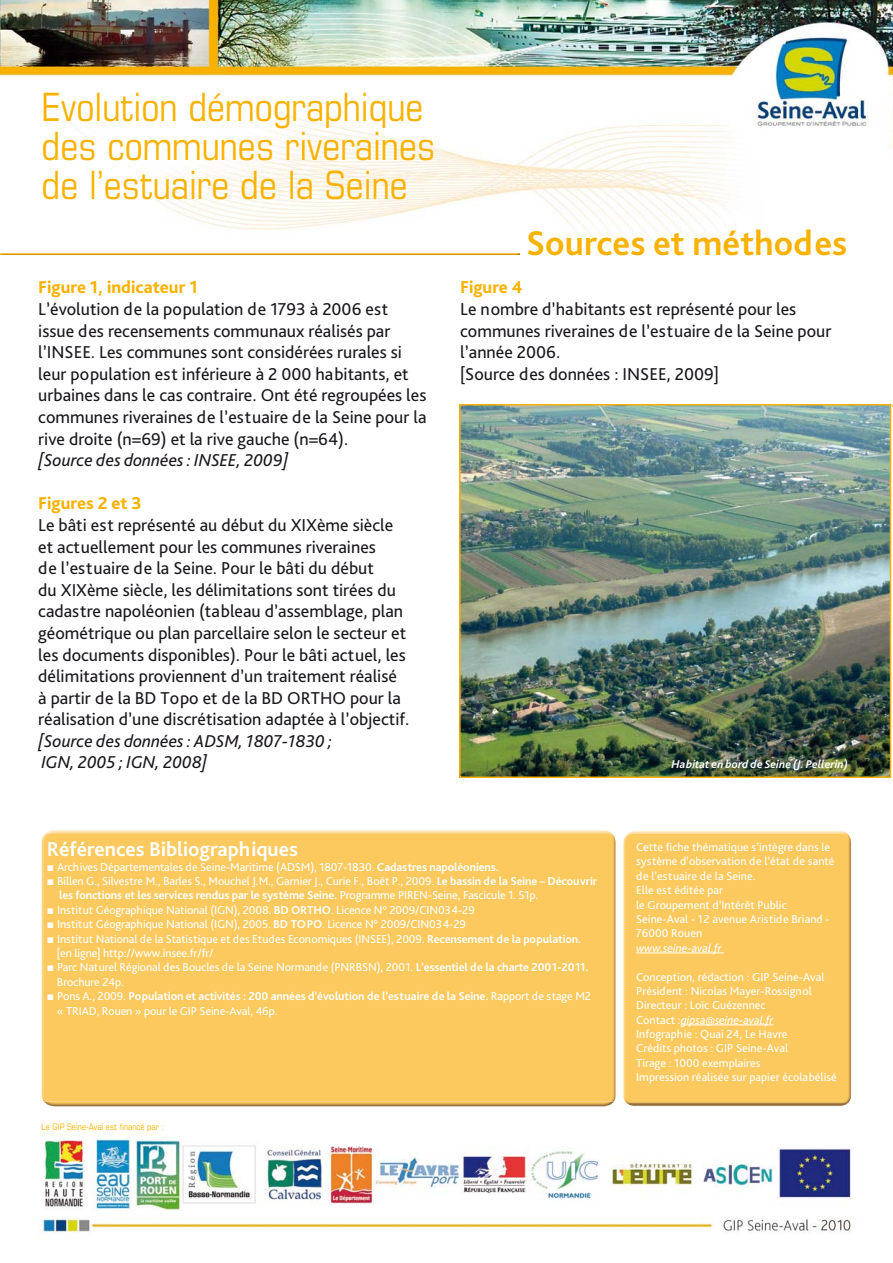
<style>
.page{position:relative;width:893px;height:1263px;background:#fff}
.page>*{position:absolute;margin:0;border:0;box-sizing:border-box;transform-origin:0 0}
.t1{font:condensed 39px/39px "Eurostile LT Std";color:#f9b200}
.t2{font:700 36px "Bliss Pro";color:#f9b200}
.t3{font:700 21px "Bliss Pro";color:#fff}
.t4{font:18px/21.6px "Bliss Pro";color:#1a171c}
.t5{font:italic 18px/21.6px "Bliss Pro";color:#1a171c}
.t6{font:800 18px "Bliss Pro";color:#f9b200}
.t7{font:12px/14.4px "Bliss Pro";letter-spacing:-.01em;color:#fff}
.t8{font:italic 12px "Bliss Pro";color:#fff}
.t9{font:italic 700 11.7px "Bliss Pro";color:#fff}
.t10{font:condensed 9px "Eurostile LT Std";color:#f9b200}
.s1{font-family:"Arial"}
.s2{font-weight:700}
.s3{font-style:italic}
</style>
<div class="page">
<img style="left:41px;top:1138px;width:811px;height:102px">
<img style="left:0;top:0;width:893px;height:241px">
<img style="left:0;top:253px;width:519px;height:2px">
<img style="left:627px;top:831px;width:221px;height:3px">
<img style="left:626px;top:1102px;width:223px;height:4px">
<div style="left:623px;top:834px;width:228px;height:268px;background:#fcc95f"></div>
<img style="left:45px;top:830px;width:567px;height:4px">
<img style="left:44px;top:1102px;width:570px;height:4px">
<div style="left:42px;top:834px;width:573px;height:268px;background:#fcc95f"></div>
<hr style="left:636px;top:953px;width:88px;height:1px;background:#fff">
<hr style="left:681px;top:1025px;width:92px;height:1px;background:#fff">
<img style="left:462px;top:407px;width:426px;height:368px">
<div style="left:459px;top:404px;width:432px;height:374px;border:2px solid #f9b200"></div>
<h1 class="t1" style="left:42px;top:91px;width:395px">Evolution démographique des communes riveraines de l’estuaire de la Seine</h1>
<h3 class="t6" style="left:38px;top:281px;width:161px">Figure 1, indicateur 1</h3>
<p class="t4" style="left:38px;top:300px;width:390px">L’évolution de la population de 1793 à 2006 est issue des recensements communaux réalisés par l’INSEE. Les communes sont considérées rurales si leur population est inférieure à 2 000 habitants, et urbaines dans le cas contraire. Ont été regroupées les communes riveraines de l’estuaire de la Seine pour la rive droite (n=69) et la rive gauche (n=64).</p>
<h3 class="t5" style="left:38px;top:451px;width:252px">[Source des données : INSEE, 2009]</h3>
<h3 class="t6" style="left:38px;top:497px;width:105px">Figures 2 et 3</h3>
<p class="t4" style="left:38px;top:516px;width:373px">Le bâti est représenté au début du XIXème siècle et actuellement pour les communes riveraines<br>de l’estuaire de la Seine. Pour le bâti du début<br>du XIXème siècle, les délimitations sont tirées du cadastre napoléonien (tableau d’assemblage, plan géométrique ou plan parcellaire selon le secteur et les documents disponibles). Pour le bâti actuel, les délimitations proviennent d’un traitement réalisé à partir de la BD Topo et de la BD ORTHO pour la réalisation d’une discrétisation adaptée à l’objectif.</p>
<h3 class="t5" style="left:38px;top:732px;width:296px">[Source des données : ADSM, 1807-1830 ;<br>IGN, 2005 ; IGN, 2008]</h3>
<h2 class="t2" style="left:526px;top:229px;width:323px">Sources et méthodes</h2>
<h3 class="t6" style="left:460px;top:281px;width:64px">Figure 4</h3>
<h3 class="t4" style="left:460px;top:300px;width:373px">Le nombre d’habitants est représenté pour les communes riveraines de l’estuaire de la Seine pour l’année 2006.<br>[Source des données : INSEE, 2009]</h3>
<p class="t9" style="left:671px;top:759px;width:178px">Habitat en bord de Seine (J. Pellerin)</p>
<h3 class="t3" style="left:47px;top:841px;width:253px">Références Bibliographiques</h3>
<p class="t7" style="left:47px;top:861px;width:454px"><span class="s1">■</span> Archives Départementales de Seine-Maritime (ADSM), 1807-1830. <span class="s2">Cadastres napoléoniens.</span></p>
<p class="t7" style="left:59px;top:875px;width:539px;text-indent:-12px"><span class="s1">■</span> Billen G., Silvestre M., Barles S., Mouchel J.M., Garnier J., Curie F., Boët P., 2009. <span class="s2">Le bassin de la Seine – Découvrir les fonctions et les services rendus par le système Seine.</span> Programme PIREN-Seine, Fascicule 1. 51p.</p>
<p class="t7" style="left:47px;top:904px;width:429px"><span class="s1">■</span> Institut Géographique National (IGN), 2008. <span class="s2">BD ORTHO</span>. Licence N° 2009/CIN034-29</p>
<p class="t7" style="left:47px;top:918px;width:421px"><span class="s1">■</span> Institut Géographique National (IGN), 2005. <span class="s2">BD TOPO</span>. Licence N° 2009/CIN034-29</p>
<p class="t7" style="left:57px;top:933px;width:526px;text-indent:-10px"><span class="s1">■</span> Institut National de la Statistique et des Etudes Economiques (INSEE), 2009. <span class="s2">Recensement de la population. </span>[en ligne] http://www.insee.fr/fr/</p>
<p class="t7" style="left:57px;top:961px;width:533px;text-indent:-10px"><span class="s1">■</span> Parc Naturel Régional des Boucles de la Seine Normande (PNRBSN), 2001. <span class="s2">L’essentiel de la charte 2001-2011.<br></span>Brochure 24p.</p>
<p class="t7" style="left:57px;top:990px;width:535px;text-indent:-10px"><span class="s1">■</span> Pons A., 2009. <span class="s2">Population et activités : 200 années d’évolution de l’estuaire de la Seine.</span> Rapport de stage M2 « TRIAD, Rouen » pour le GIP Seine-Aval, 46p.</p>
<p class="t10" style="left:42px;top:1123px;width:124px">Le GIP Seine-Aval est financé par :</p>
<p class="t7" style="left:636px;top:841px;width:200px">Cette fiche thématique s’intègre dans le système d’observation de l’état de santé de l’estuaire de la Seine.<br>Elle est éditée par<br>le Groupement d’Intérêt Public<br>Seine-Aval - 12 avenue Aristide Briand -<br>76000 Rouen</p>
<p class="t8" style="left:636px;top:943px;width:87px">www.seine-aval.fr</p>
<p class="t7" style="left:636px;top:970px;width:202px">Conception, rédaction : GIP Seine-Aval Président : Nicolas Mayer-Rossignol Directeur : Loïc Guézennec<br>Contact :<span class="s3">gipsa@seine-aval.fr<br></span>Infographie : Quai 24, Le Havre<br>Crédits photos : GIP Seine-Aval<br>Tirage : 1000 exemplaires<br>Impression réalisée sur papier écolabélisé</p>
</div>
